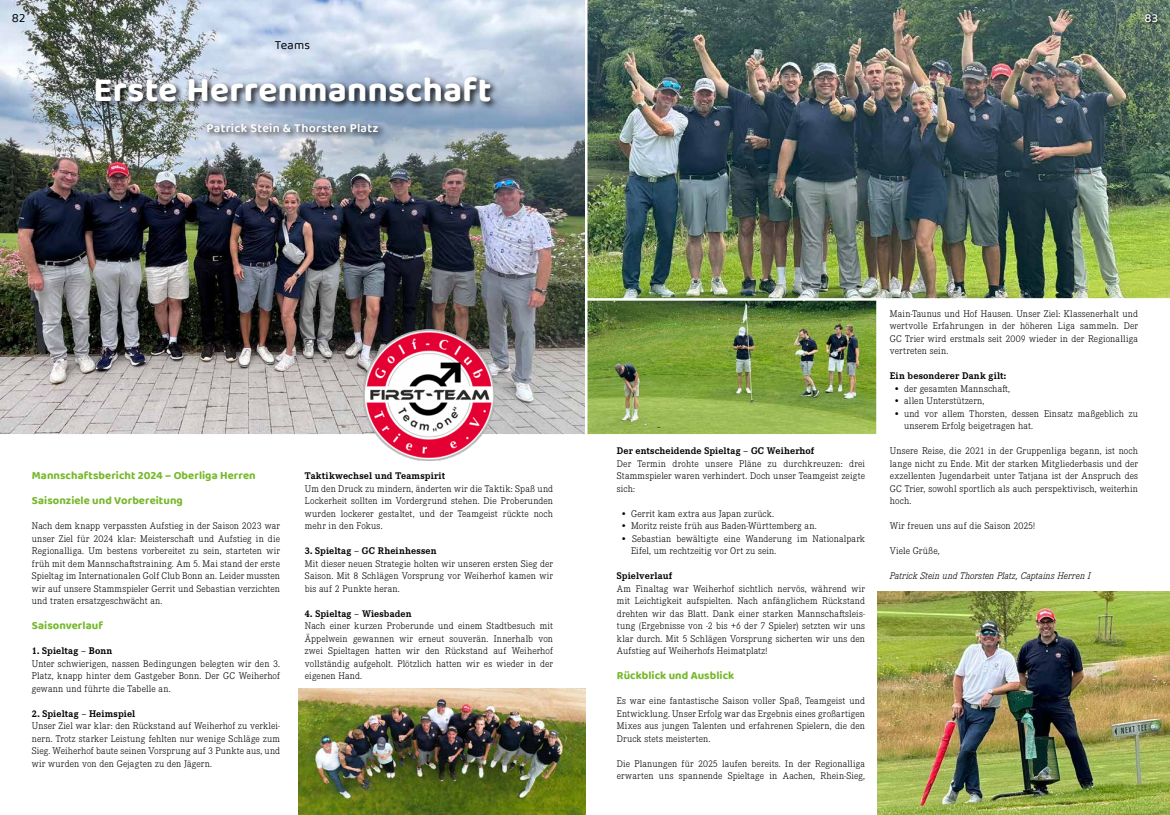
<style>
.page{position:relative;width:1170px;height:815px;background:#fff}
.page>*{position:absolute;margin:0;border:0;box-sizing:border-box;transform-origin:0 0}
.t1{font:700 35px "Baloo 2";letter-spacing:.01em;color:#fff}
.t2{font:600 12.5px "Baloo 2";letter-spacing:.02em;color:#fff}
.Head_Sub{font:12.5px "Baloo 2";letter-spacing:.02em;color:#000}
.Seitenzahl_weiss{font:500 12.5px "Baloo 2";color:#fff}
.Zwischenhead{font:700 11.25px "Baloo 2";letter-spacing:.005em;color:#76b82a}
.Fliesstext_F3{font:300 10px/12.5px "Corporate E Pro";letter-spacing:.005em;color:#000;text-align:justify}
.Aufzählung_2{font:300 10px/12.5px "Corporate E Pro";letter-spacing:.015em;color:#000}
.Zwischenhead_schwarz{font:700 10px "Corporate E Pro";letter-spacing:.01em;color:#000}
.Fliesstext_F3-2{font:italic 300 10px "Corporate E Pro";color:#000}
</style>
<div class="page">
<img style="left:0;top:0;width:585px;height:434px">
<img style="left:363px;top:330px;width:131px;height:131px">
<div style="left:93px;top:74px;width:405px;height:66px;background:#000;opacity:.9"></div>
<img style="left:298px;top:688px;width:287px;height:127px">
<img style="left:588px;top:301px;width:287px;height:133px">
<div style="left:585px;top:292px;width:293px;height:145px;border:2px solid #fff"></div>
<img style="left:585px;top:0;width:584px;height:301px">
<img style="left:877px;top:592px;width:292px;height:223px">
<svg style="left:1144px;top:13px;width:16px;height:13px"></svg>
<p class="Head_Sub" style="left:12px;top:9px;width:15px">82</p>
<p class="Seitenzahl_weiss" style="left:1144px;top:9px;width:15px">83</p>
<p class="Head_Sub" style="left:275px;top:36px;width:37px">Teams</p>
<p class="t1" style="left:93px;top:69px;width:399px">Erste Herrenmannschaft</p>
<p class="t2" style="left:206px;top:119px;width:173px">Patrick Stein &amp; Thorsten Platz</p>
<p class="Zwischenhead" style="left:32px;top:469px;width:225px">Mannschaftsbericht 2024 – Oberliga Herren</p>
<p class="Zwischenhead" style="left:32px;top:494px;width:152px">Saisonziele und Vorbereitung</p>
<p class="Fliesstext_F3" style="left:32px;top:519px;width:250px">Nach dem knapp verpassten Aufstieg in der Saison 2023 war unser Ziel für 2024 klar: Meisterschaft und Aufstieg in die Regionalliga. Um bestens vorbereitet zu sein, starteten wir früh mit dem Mannschaftstraining. Am 5. Mai stand der erste Spieltag im Internationalen Golf Club Bonn an. Leider mussten wir auf unsere Stammspieler Gerrit und Sebastian verzichten und traten ersatzgeschwächt an.</p>
<p class="Zwischenhead" style="left:32px;top:619px;width:73px">Saisonverlauf</p>
<p class="Zwischenhead_schwarz" style="left:32px;top:644px;width:82px">1. Spieltag – Bonn</p>
<p class="Fliesstext_F3" style="left:32px;top:657px;width:250px">Unter schwierigen, nassen Bedingungen belegten wir den 3.<br>Platz, knapp hinter dem Gastgeber Bonn. Der GC Weiherhof gewann und führte die Tabelle an.</p>
<p class="Zwischenhead_schwarz" style="left:32px;top:706px;width:105px">2. Spieltag – Heimspiel</p>
<p class="Fliesstext_F3" style="left:32px;top:719px;width:250px">Unser Ziel war klar: den Rückstand auf Weiherhof zu verklei&shy;nern. Trotz starker Leistung fehlten nur wenige Schläge zum Sieg. Weiherhof baute seinen Vorsprung auf 3 Punkte aus, und wir wurden von den Gejagten zu den Jägern.</p>
<p class="Zwischenhead_schwarz" style="left:305px;top:469px;width:142px">Taktikwechsel und Teamspirit</p>
<p class="Fliesstext_F3" style="left:305px;top:482px;width:250px">Um den Druck zu mindern, änderten wir die Taktik: Spaß und Lockerheit sollten im Vordergrund stehen. Die Proberunden wurden lockerer gestaltet, und der Teamgeist rückte noch mehr in den Fokus.</p>
<p class="Zwischenhead_schwarz" style="left:305px;top:544px;width:133px">3. Spieltag – GC Rheinhessen</p>
<p class="Fliesstext_F3" style="left:305px;top:557px;width:250px">Mit dieser neuen Strategie holten wir unseren ersten Sieg der Saison. Mit 8 Schlägen Vorsprung vor Weiherhof kamen wir bis auf 2 Punkte heran.</p>
<p class="Zwischenhead_schwarz" style="left:305px;top:606px;width:108px">4. Spieltag – Wiesbaden</p>
<p class="Fliesstext_F3" style="left:305px;top:619px;width:250px">Nach einer kurzen Proberunde und einem Stadtbesuch mit Äppelwein gewannen wir erneut souverän. Innerhalb von zwei Spieltagen hatten wir den Rückstand auf Weiherhof vollständig aufgeholt. Plötzlich hatten wir es wieder in der eigenen Hand.</p>
<p class="Zwischenhead_schwarz" style="left:617px;top:444px;width:199px">Der entscheidende Spieltag – GC Weiherhof</p>
<p class="Fliesstext_F3" style="left:617px;top:457px;width:250px">Der Termin drohte unsere Pläne zu durchkreuzen: drei Stammspieler waren verhindert. Doch unser Teamgeist zeigte sich:</p>
<p class="Aufzählung_2" style="left:620px;top:507px;width:155px">• Gerrit kam extra aus Japan zurück.</p>
<p class="Aufzählung_2" style="left:620px;top:519px;width:198px">• Moritz reiste früh aus Baden-Württemberg an.</p>
<p class="Aufzählung_2" style="left:631px;top:532px;width:235px;text-indent:-11px">• Sebastian bewältigte eine Wanderung im Nationalpark<br>Eifel, um rechtzeitig vor Ort zu sein.</p>
<p class="Zwischenhead_schwarz" style="left:617px;top:569px;width:57px">Spielverlauf</p>
<p class="Fliesstext_F3" style="left:617px;top:582px;width:250px">Am Finaltag war Weiherhof sichtlich nervös, während wir mit Leichtigkeit aufspielten. Nach anfänglichem Rückstand drehten wir das Blatt. Dank einer starken Mannschaftsleis&shy;tung (Ergebnisse von -2 bis +6 der 7 Spieler) setzten wir uns klar durch. Mit 5 Schlägen Vorsprung sicherten wir uns den Aufstieg auf Weiherhofs Heimatplatz!</p>
<p class="Zwischenhead" style="left:617px;top:669px;width:119px">Rückblick und Ausblick</p>
<p class="Fliesstext_F3" style="left:617px;top:694px;width:250px">Es war eine fantastische Saison voller Spaß, Teamgeist und Entwicklung. Unser Erfolg war das Ergebnis eines großartigen Mixes aus jungen Talenten und erfahrenen Spielern, die den Druck stets meisterten.</p>
<p class="Fliesstext_F3" style="left:617px;top:757px;width:250px">Die Planungen für 2025 laufen bereits. In der Regionalliga erwarten uns spannende Spieltage in Aachen, Rhein-Sieg,</p>
<p class="Fliesstext_F3" style="left:889px;top:307px;width:250px">Main-Taunus und Hof Hausen. Unser Ziel: Klassenerhalt und wertvolle Erfahrungen in der höheren Liga sammeln. Der GC Trier wird erstmals seit 2009 wieder in der Regionalliga vertreten sein.</p>
<p class="Zwischenhead_schwarz" style="left:889px;top:369px;width:118px">Ein besonderer Dank gilt:</p>
<p class="Aufzählung_2" style="left:893px;top:382px;width:118px">• der gesamten Mannschaft,</p>
<p class="Aufzählung_2" style="left:893px;top:394px;width:92px">• allen Unterstützern,</p>
<p class="Aufzählung_2" style="left:904px;top:407px;width:235px;text-indent:-11px">• und vor allem Thorsten, dessen Einsatz maßgeblich zu unserem Erfolg beigetragen hat.</p>
<p class="Fliesstext_F3" style="left:889px;top:444px;width:250px">Unsere Reise, die 2021 in der Gruppenliga begann, ist noch lange nicht zu Ende. Mit der starken Mitgliederbasis und der exzellenten Jugendarbeit unter Tatjana ist der Anspruch des GC Trier, sowohl sportlich als auch perspektivisch, weiterhin hoch.</p>
<p class="Fliesstext_F3" style="left:889px;top:519px;width:147px">Wir freuen uns auf die Saison 2025!</p>
<p class="Fliesstext_F3" style="left:889px;top:544px;width:51px">Viele Grüße,</p>
<p class="Fliesstext_F3-2" style="left:889px;top:569px;width:202px">Patrick Stein und Thorsten Platz, Captains Herren I</p>
</div>
